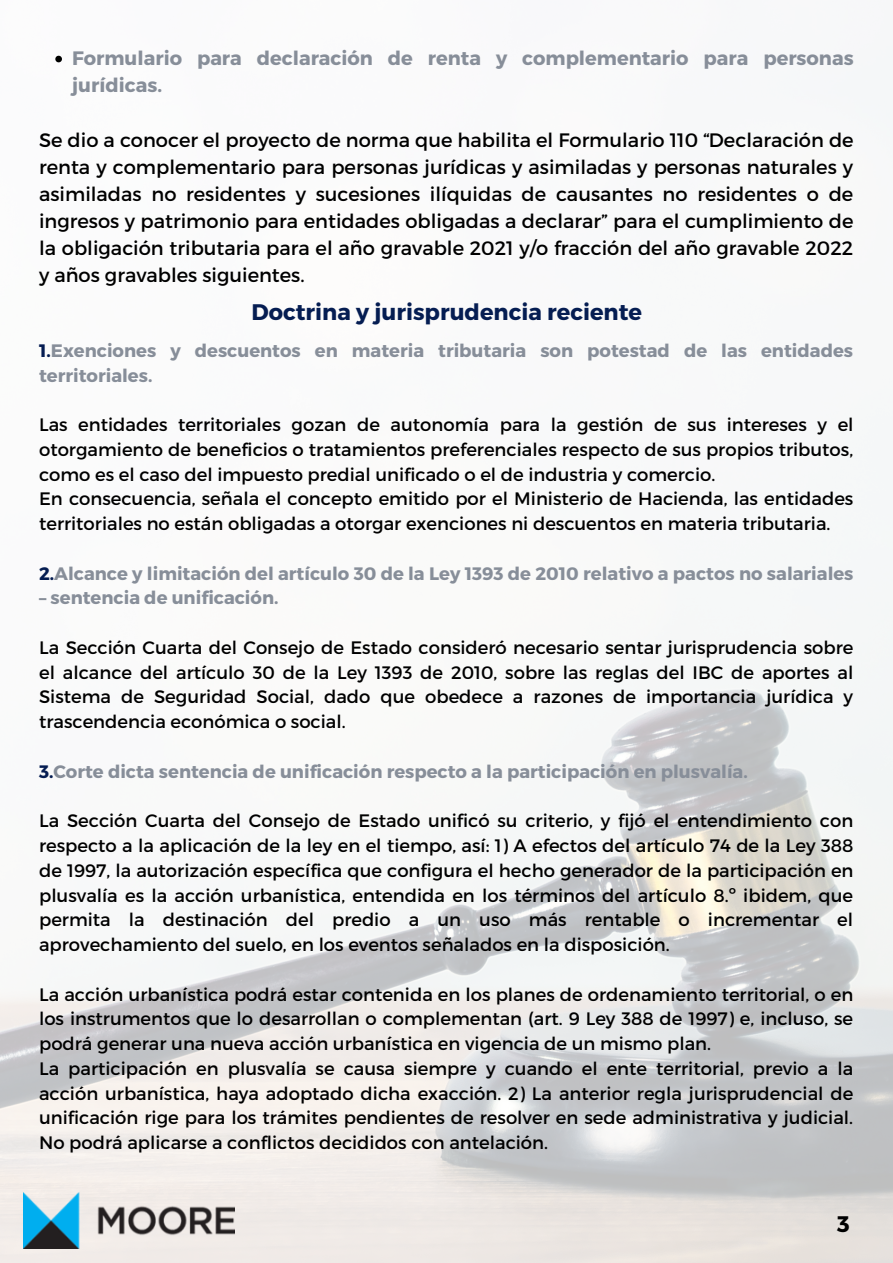
<style>
.page{position:relative;width:893px;height:1263px;background:#fff}
.page>*{position:absolute;margin:0;border:0;box-sizing:border-box;transform-origin:0 0}
.t1{font:700 22.5px "Montserrat";color:#051d52}
.t2{font:700 22.5px "Montserrat";color:#000}
.t3{font:19.42px/27.1px "Montserrat";color:#000;text-align:justify}
.t4{font:700 19.42px/27.1px "Montserrat";color:#878e99}
.t5{font:18px/24.8px "Montserrat";color:#000;text-align:justify}
.t6{font:700 18px/24.8px "Montserrat";color:#878e99}
.s1{color:#051d52}
</style>
<div class="page">
<img style="left:0;top:54px;width:893px;height:1209px">
<img style="left:23px;top:1193px;width:211px;height:56px">
<svg style="left:55px;top:56px;width:7px;height:6px"></svg>
<p class="t4" style="left:72px;top:44px;width:783px">Formulario para declaración de renta y complementario para personas jurídicas.</p>
<p class="t3" style="left:39px;top:125px;width:816px">Se dio a conocer el proyecto de norma que habilita el Formulario 110 “Declaración de renta y complementario para personas jurídicas y asimiladas y personas naturales y asimiladas no residentes y sucesiones ilíquidas de causantes no residentes o de ingresos y patrimonio para entidades obligadas a declarar” para el cumplimiento de la obligación tributaria para el año gravable 2021 y/o fracción del año gravable 2022 y años gravables siguientes.</p>
<p class="t1" style="left:251px;top:297px;width:392px">Doctrina y jurisprudencia reciente</p>
<p class="t6" style="left:39px;top:337px;width:815px"><span class="s1">1.</span>Exenciones y descuentos en materia tributaria son potestad de las entidades territoriales.</p>
<p class="t5" style="left:39px;top:411px;width:816px">Las entidades territoriales gozan de autonomía para la gestión de sus intereses y el otorgamiento de beneficios o tratamientos preferenciales respecto de sus propios tributos, como es el caso del impuesto predial unificado o el de industria y comercio.</p>
<p class="t5" style="left:39px;top:486px;width:816px">En consecuencia, señala el concepto emitido por el Ministerio de Hacienda, las entidades territoriales no están obligadas a otorgar exenciones ni descuentos en materia tributaria.</p>
<p class="t6" style="left:39px;top:560px;width:816px"><span class="s1">2.</span>Alcance y limitación del artículo 30 de la Ley 1393 de 2010 relativo a pactos no salariales</p>
<p class="t6" style="left:39px;top:585px;width:241px">– sentencia de unificación.</p>
<p class="t5" style="left:39px;top:634px;width:816px">La Sección Cuarta del Consejo de Estado consideró necesario sentar jurisprudencia sobre el alcance del artículo 30 de la Ley 1393 de 2010, sobre las reglas del IBC de aportes al Sistema de Seguridad Social, dado que obedece a razones de importancia jurídica y trascendencia económica o social.</p>
<p class="t6" style="left:39px;top:758px;width:710px"><span class="s1">3.</span>Corte dicta sentencia de unificación respecto a la participación en plusvalía.</p>
<p class="t5" style="left:39px;top:807px;width:816px">La Sección Cuarta del Consejo de Estado unificó su criterio, y fijó el entendimiento con respecto a la aplicación de la ley en el tiempo, así: 1) A efectos del artículo 74 de la Ley 388 de 1997, la autorización específica que configura el hecho generador de la participación en plusvalía es la acción urbanística, entendida en los términos del artículo 8.º ibidem, que permita la destinación del predio a un uso más rentable o incrementar el aprovechamiento del suelo, en los eventos señalados en la disposición.</p>
<p class="t5" style="left:39px;top:981px;width:816px">La acción urbanística podrá estar contenida en los planes de ordenamiento territorial, o en los instrumentos que lo desarrollan o complementan (art. 9 Ley 388 de 1997) e, incluso, se podrá generar una nueva acción urbanística en vigencia de un mismo plan.</p>
<p class="t5" style="left:39px;top:1055px;width:816px">La participación en plusvalía se causa siempre y cuando el ente territorial, previo a la acción urbanística, haya adoptado dicha exacción. 2) La anterior regla jurisprudencial de unificación rige para los trámites pendientes de resolver en sede administrativa y judicial.<br>No podrá aplicarse a conflictos decididos con antelación.</p>
<p class="t2" style="left:837px;top:1209px;width:14px">3</p>
</div>
